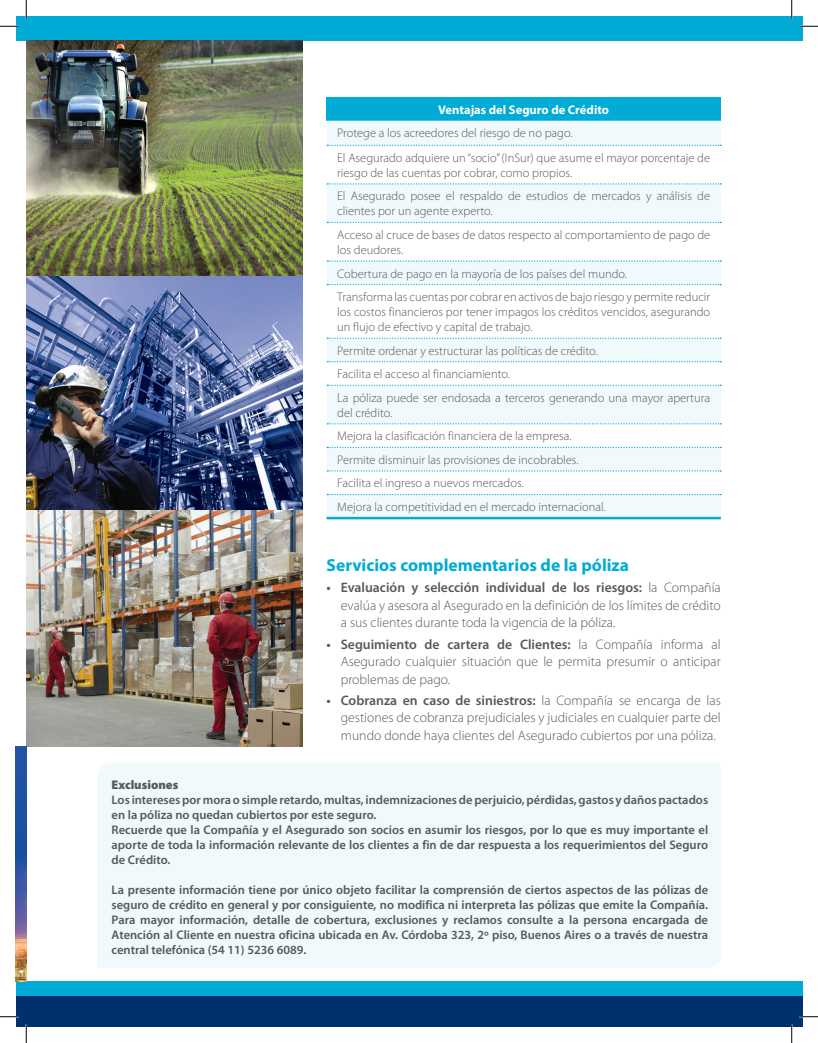
<style>
.page{position:relative;width:818px;height:1043px;background:#fff}
.page>*{position:absolute;margin:0;border:0;box-sizing:border-box;transform-origin:0 0}
.Negrita{font:700 17.5px "Myriad Pro";color:#00acd5}
.t1{font:300 13.75px/17.5px "Myriad Pro";color:#57585a;text-align:justify}
.Negrita-2{font:300 12.5px/15px "Myriad Pro";color:#57585a}
.Negrita-3{font:600 12.5px/15px "Myriad Pro";color:#57585a;text-align:justify}
.Negrita-4{font:700 12.5px "Myriad Pro";color:#fff}
.Negrita-5{font:900 12.5px "Myriad Pro";color:#57585a}
.s1{font-weight:600}
</style>
<div class="page">
<div style="left:97px;top:763px;width:623px;height:205px;background:#f0f9fc"></div>
<div style="left:326px;top:97px;width:394px;height:24px;background:#00acd5"></div>
<svg style="left:326px;top:121px;width:394px;height:396px"></svg>
<hr style="left:326px;top:517px;width:394px;height:2px;background:#00acd5">
<svg style="left:327px;top:384px;width:394px;height:2px"></svg>
<svg style="left:327px;top:423px;width:394px;height:1px"></svg>
<svg style="left:327px;top:447px;width:394px;height:1px"></svg>
<svg style="left:327px;top:337px;width:394px;height:2px"></svg>
<svg style="left:327px;top:361px;width:394px;height:1px"></svg>
<svg style="left:327px;top:494px;width:394px;height:1px"></svg>
<svg style="left:327px;top:260px;width:394px;height:2px"></svg>
<svg style="left:327px;top:284px;width:394px;height:1px"></svg>
<svg style="left:327px;top:470px;width:394px;height:1px"></svg>
<svg style="left:327px;top:183px;width:394px;height:1px"></svg>
<svg style="left:327px;top:222px;width:394px;height:1px"></svg>
<svg style="left:327px;top:145px;width:394px;height:1px"></svg>
<div style="left:16px;top:988px;width:786px;height:39px;background:#00306d"></div>
<div style="left:16px;top:981px;width:786px;height:14px;background:#00acd5"></div>
<div style="left:16px;top:16px;width:786px;height:24px;background:#00acd5"></div>
<img style="left:26px;top:40px;width:277px;height:706px">
<img style="left:16px;top:746px;width:10px;height:235px">
<svg style="left:0;top:25px;width:19px;height:2px"></svg>
<svg style="left:799px;top:25px;width:19px;height:2px"></svg>
<svg style="left:0;top:1015px;width:19px;height:2px"></svg>
<svg style="left:799px;top:1015px;width:19px;height:2px"></svg>
<svg style="left:25px;top:0;width:2px;height:19px"></svg>
<svg style="left:25px;top:1024px;width:2px;height:18px"></svg>
<svg style="left:790px;top:0;width:2px;height:19px"></svg>
<svg style="left:790px;top:1024px;width:2px;height:18px"></svg>
<p class="Negrita-4" style="left:438px;top:101px;width:172px">Ventajas del Seguro de Crédito</p>
<p class="Negrita-2" style="left:337px;top:125px;width:237px">Protege a los acreedores del riesgo de no pago.</p>
<p class="Negrita-2" style="left:337px;top:150px;width:374px">El Asegurado adquiere un “socio” (InSur) que asume el mayor porcentaje de riesgo de las cuentas por cobrar, como propios.</p>
<p class="Negrita-2" style="left:337px;top:189px;width:374px">El Asegurado posee el respaldo de estudios de mercados y análisis de clientes por un agente experto.</p>
<p class="Negrita-2" style="left:337px;top:227px;width:374px">Acceso al cruce de bases de datos respecto al comportamiento de pago de los deudores.</p>
<p class="Negrita-2" style="left:337px;top:266px;width:291px">Cobertura de pago en la mayoría de los países del mundo.</p>
<p class="Negrita-2" style="left:337px;top:289px;width:374px;text-align:justify">Transforma las cuentas por cobrar en activos de bajo riesgo y permite reducir los costos financieros por tener impagos los créditos vencidos, asegurando un flujo de efectivo y capital de trabajo.</p>
<p class="Negrita-2" style="left:337px;top:343px;width:262px">Permite ordenar y estructurar las políticas de crédito.</p>
<p class="Negrita-2" style="left:337px;top:366px;width:174px">Facilita el acceso al financiamiento.</p>
<p class="Negrita-2" style="left:337px;top:390px;width:374px">La póliza puede ser endosada a terceros generando una mayor apertura del crédito.</p>
<p class="Negrita-2" style="left:337px;top:428px;width:236px">Mejora la clasificación financiera de la empresa.</p>
<p class="Negrita-2" style="left:337px;top:452px;width:243px">Permite disminuir las provisiones de incobrables.</p>
<p class="Negrita-2" style="left:337px;top:475px;width:188px">Facilita el ingreso a nuevos mercados.</p>
<p class="Negrita-2" style="left:337px;top:499px;width:270px">Mejora la competitividad en el mercado internacional.</p>
<p class="Negrita" style="left:326px;top:554px;width:304px">Servicios complementarios de la póliza</p>
<p class="t1" style="left:341px;top:579px;width:381px;text-indent:-14px"><span class="s1">• Evaluación y selección individual de los riesgos:</span> la Compañía evalúa y asesora al Asegurado en la definición de los límites de crédito a sus clientes durante toda la vigencia de la póliza.</p>
<p class="t1" style="left:341px;top:635px;width:381px;text-indent:-14px"><span class="s1">• Seguimiento de cartera de Clientes:</span> la Compañía informa al Asegurado cualquier situación que le permita presumir o anticipar problemas de pago.</p>
<p class="t1" style="left:341px;top:691px;width:381px;text-indent:-14px"><span class="s1">• Cobranza en caso de siniestros:</span> la Compañía se encarga de las gestiones de cobranza prejudiciales y judiciales en cualquier parte del mundo donde haya clientes del Asegurado cubiertos por una póliza.</p>
<p class="Negrita-5" style="left:112px;top:776px;width:68px">Exclusiones</p>
<p class="Negrita-3" style="left:112px;top:792px;width:598px">Los intereses por mora o simple retardo, multas, indemnizaciones de perjuicio, pérdidas, gastos y daños pactados en la póliza no quedan cubiertos por este seguro.</p>
<p class="Negrita-3" style="left:112px;top:822px;width:598px">Recuerde que la Compañía y el Asegurado son socios en asumir los riesgos, por lo que es muy importante el aporte de toda la información relevante de los clientes a fin de dar respuesta a los requerimientos del Seguro de Crédito.</p>
<p class="Negrita-3" style="left:112px;top:882px;width:598px">La presente información tiene por único objeto facilitar la comprensión de ciertos aspectos de las pólizas de seguro de crédito en general y por consiguiente, no modifica ni interpreta las pólizas que emite la Compañía.<br>Para mayor información, detalle de cobertura, exclusiones y reclamos consulte a la persona encargada de Atención al Cliente en nuestra oficina ubicada en Av. Córdoba 323, 2º piso, Buenos Aires o a través de nuestra central telefónica (54 11) 5236 6089.</p>
</div>
